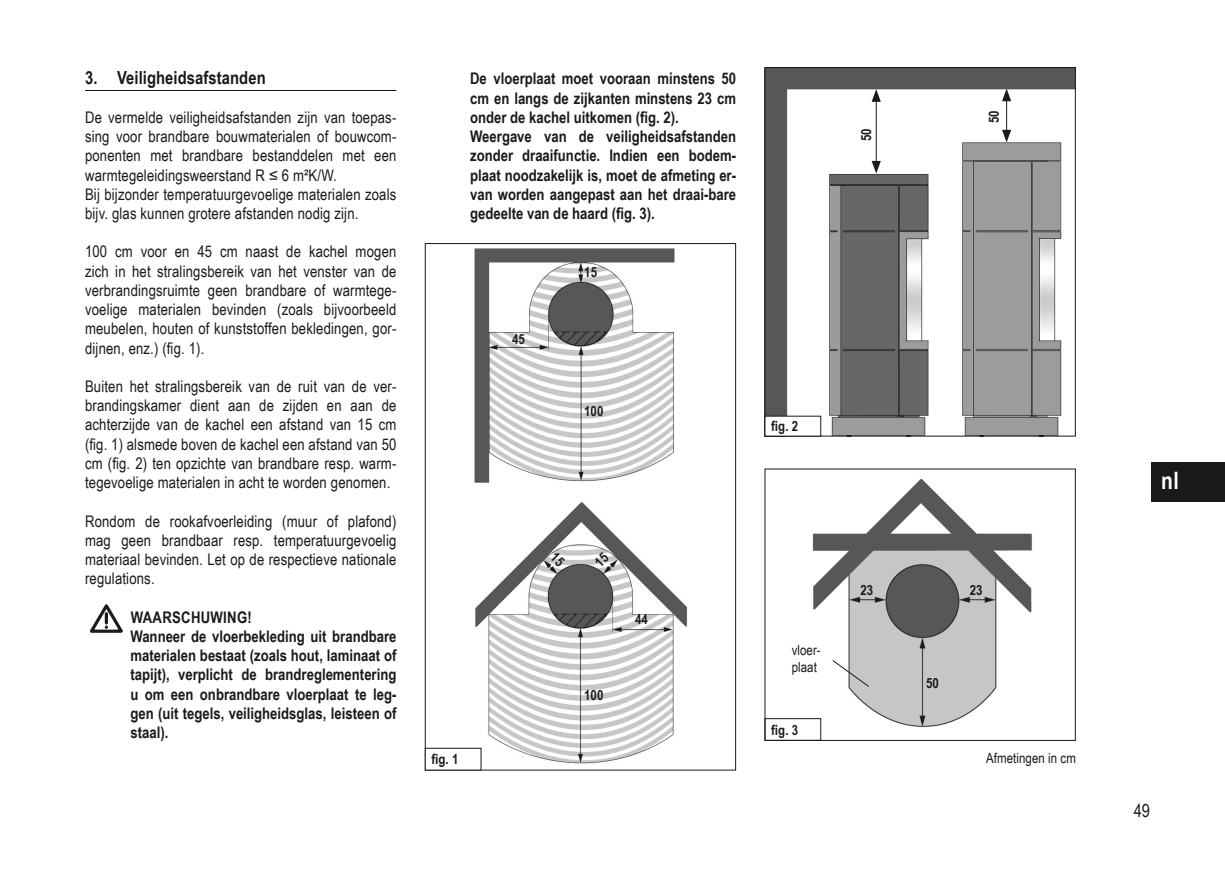
<style>
.page{position:relative;width:1225px;height:874px;background:#fff}
.page>*{position:absolute;margin:0;border:0;box-sizing:border-box;transform-origin:0 0}
.t1{font:700 24px "Arial Narrow";color:#fff}
.Überschrift_Unterstrich_NL{font:700 18px "Arial Narrow";letter-spacing:.005em;color:#1b1a19}
.t2{font:18px "Arial Narrow";color:#1b1a19}
.Fließtext_NL{font:16px/19.2px "Arial Narrow";letter-spacing:.01em;color:#1b1a19;text-align:justify}
.Warnhinweise_NL{font:700 16px/19.2px "Arial Narrow";color:#1b1a19;text-align:justify}
.Warnhinweise_H1{font:700 16px "Arial Narrow";letter-spacing:.02em;color:#1b1a19}
.Masstext_in_Zeichnungen{font:700 14px "Arial Narrow";letter-spacing:.005em;color:#1b1a19}
.Masstext_in_Zeichnungen-2{font:14px/16.8px "Arial Narrow";letter-spacing:.005em;color:#1b1a19}
</style>
<div class="page">
<div style="left:1151px;top:461px;width:74px;height:40px;background:#1b1a19"></div>
<hr style="left:85px;top:90px;width:311px;height:1px;background:#1b1a19">
<svg style="left:90px;top:604px;width:33px;height:29px"></svg>
<img style="left:766px;top:69px;width:307px;height:365px">
<div style="left:764px;top:67px;width:311px;height:369px;border:1px solid #1b1a19"></div>
<div style="left:765px;top:416px;width:55px;height:20px;background:#fff"></div>
<div style="left:764px;top:415px;width:57px;height:21px;border:1px solid #1b1a19"></div>
<img style="left:790px;top:478px;width:242px;height:251px">
<div style="left:764px;top:717px;width:57px;height:23px;border:1px solid #1b1a19"></div>
<div style="left:791px;top:640px;width:43px;height:35px;background:#fff"></div>
<svg style="left:832px;top:659px;width:37px;height:28px"></svg>
<img style="left:474px;top:248px;width:213px;height:519px">
<div style="left:425px;top:747px;width:56px;height:22px;background:#fff"></div>
<div style="left:425px;top:747px;width:56px;height:23px;border:1px solid #1b1a19"></div>
<hr style="left:875px;top:99px;width:1px;height:65px;background:#1b1a19">
<svg style="left:871px;top:89px;width:10px;height:13px"></svg>
<svg style="left:871px;top:161px;width:10px;height:12px"></svg>
<hr style="left:1006px;top:98px;width:1px;height:35px;background:#1b1a19">
<svg style="left:1002px;top:89px;width:9px;height:12px"></svg>
<svg style="left:1002px;top:130px;width:9px;height:12px"></svg>
<svg style="left:594px;top:551px;width:15px;height:15px"></svg>
<svg style="left:550px;top:551px;width:15px;height:15px"></svg>
<p class="Überschrift_Unterstrich_NL" style="left:85px;top:64px;width:182px">3. Veiligheidsafstanden</p>
<p class="Fließtext_NL" style="left:85px;top:107px;width:313px">De vermelde veiligheidsafstanden zijn van toepas&shy;sing voor brandbare bouwmaterialen of bouwcom&shy;ponenten met brandbare bestanddelen met een warmtegeleidingsweerstand R ≤ 6 m²K/W.</p>
<p class="Fließtext_NL" style="left:85px;top:184px;width:313px">Bij bijzonder temperatuurgevoelige materialen zoals bijv. glas kunnen grotere afstanden nodig zijn.</p>
<p class="Fließtext_NL" style="left:85px;top:241px;width:313px">100 cm voor en 45 cm naast de kachel mogen zich in het stralingsbereik van het venster van de verbrandingsruimte geen brandbare of warmtege&shy;voelige materialen bevinden (zoals bijvoorbeeld meubelen, houten of kunststoffen bekledingen, gor&shy;dijnen, enz.) (fig. 1).</p>
<p class="Fließtext_NL" style="left:85px;top:376px;width:313px">Buiten het stralingsbereik van de ruit van de ver&shy;brandingskamer dient aan de zijden en aan de achterzijde van de kachel een afstand van 15 cm (fig. 1) alsmede boven de kachel een afstand van 50 cm (fig. 2) ten opzichte van brandbare resp. warm&shy;tegevoelige materialen in acht te worden genomen.</p>
<p class="Fließtext_NL" style="left:85px;top:510px;width:313px">Rondom de rookafvoerleiding (muur of plafond) mag geen brandbaar resp. temperatuurgevoelig materiaal bevinden. Let op de respectieve nationale regulations.</p>
<p class="Warnhinweise_H1" style="left:131px;top:604px;width:123px">WAARSCHUWING!</p>
<p class="Warnhinweise_NL" style="left:130px;top:625px;width:267px">Wanneer de vloerbekleding uit brandbare materialen bestaat (zoals hout, laminaat of tapijt), verplicht de brandreglementering u om een onbrandbare vloerplaat te leg&shy;gen (uit tegels, veiligheidsglas, leisteen of staal).</p>
<p class="Warnhinweise_NL" style="left:470px;top:68px;width:267px">De vloerplaat moet vooraan minstens 50 cm en langs de zijkanten minstens 23 cm onder de kachel uitkomen (fig. 2).</p>
<p class="Warnhinweise_NL" style="left:470px;top:126px;width:267px">Weergave van de veiligheidsafstanden zonder draaifunctie. Indien een bodem&shy;plaat noodzakelijk is, moet de afmeting er&shy;van worden aangepast aan het draai-bare gedeelte van de haard (fig. 3).</p>
<p class="Masstext_in_Zeichnungen" style="left:512px;top:328px;width:14px">45</p>
<p class="Masstext_in_Zeichnungen" style="left:584px;top:261px;width:14px">15</p>
<p class="Masstext_in_Zeichnungen" style="left:584px;top:400px;width:21px">100</p>
<p class="Masstext_in_Zeichnungen" style="left:431px;top:748px;width:29px">fig. 1</p>
<p class="Masstext_in_Zeichnungen" style="left:584px;top:684px;width:21px">100</p>
<p class="Masstext_in_Zeichnungen" style="left:635px;top:608px;width:14px">44</p>
<p class="Masstext_in_Zeichnungen" style="left:771px;top:415px;width:29px">fig. 2</p>
<p class="Masstext_in_Zeichnungen-2" style="left:791px;top:640px;width:31px">vloer&shy;plaat</p>
<p class="Masstext_in_Zeichnungen" style="left:771px;top:718px;width:29px">fig. 3</p>
<p class="Masstext_in_Zeichnungen" style="left:855px;top:141px;width:14px;rotate:-90deg">50</p>
<p class="Masstext_in_Zeichnungen" style="left:983px;top:123px;width:14px;rotate:-90deg">50</p>
<p class="Masstext_in_Zeichnungen" style="left:860px;top:578px;width:14px">23</p>
<p class="Masstext_in_Zeichnungen" style="left:969px;top:579px;width:14px">23</p>
<p class="Masstext_in_Zeichnungen" style="left:926px;top:672px;width:14px">50</p>
<p class="Masstext_in_Zeichnungen-2" style="left:986px;top:749px;width:91px">Afmetingen in cm</p>
<h1 class="t1" style="left:1161px;top:462px;width:19px">nl</h1>
<p class="t2" style="left:1133px;top:796px;width:18px">49</p>
</div>
